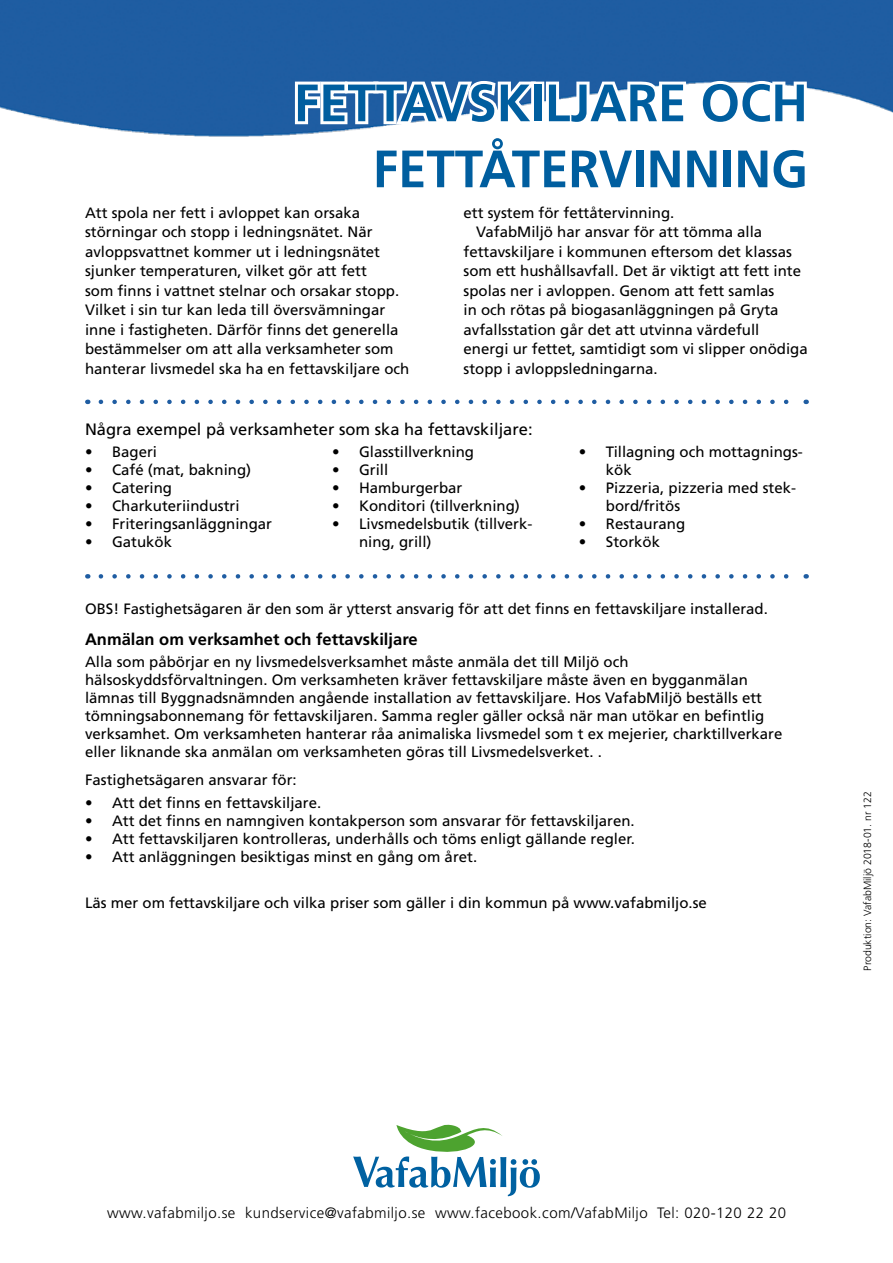
<style>
.page{position:relative;width:893px;height:1263px;background:#fff}
.page>*{position:absolute;margin:0;border:0;box-sizing:border-box;transform-origin:0 0}
.t1{font:700 52.5px/66px "Frutiger LT Std";color:#005e9f;text-align:right}
.t2{font:16.5px "Frutiger LT Std";color:#000}
.t3{font:700 16.5px "Frutiger LT Std";color:#000}
.t4{font:15px/19.5px "Frutiger LT Std";color:#000}
.t5{font:300 15px "Frutiger LT Std";letter-spacing:.03em;color:#000}
.t6{font:300 10.5px "Frutiger LT Std";color:#000}
</style>
<div class="page">
<div style="left:0;top:0;width:893px;height:137px;background:#1f5da2"></div>
<svg style="left:353px;top:1125px;width:187px;height:71px"></svg>
<svg style="left:292px;top:78px;width:519px;height:59px"></svg>
<svg style="left:101px;top:400px;width:688px;height:4px"></svg>
<svg style="left:101px;top:574px;width:688px;height:5px"></svg>
<h1 class="t1" style="left:294px;top:70px;width:516px">FETTAVSKILJARE OCH<br>FETTÅTERVINNING</h1>
<p class="t4" style="left:85px;top:203px;width:326px">Att spola ner fett i avloppet kan orsaka störningar och stopp i ledningsnätet. När avloppsvattnet kommer ut i ledningsnätet sjunker temperaturen, vilket gör att fett<br>som finns i vattnet stelnar och orsakar stopp.<br>Vilket i sin tur kan leda till översvämningar inne i fastigheten. Därför finns det generella bestämmelser om att alla verksamheter som hanterar livsmedel ska ha en fettavskiljare och</p>
<p class="t4" style="left:463px;top:203px;width:212px">ett system för fettåtervinning.</p>
<p class="t4" style="left:476px;top:222px;width:288px">VafabMiljö har ansvar för att tömma alla</p>
<p class="t4" style="left:463px;top:242px;width:330px">fettavskiljare i kommunen eftersom det klassas</p>
<p class="t4" style="left:463px;top:261px;width:339px">som ett hushållsavfall. Det är viktigt att fett inte</p>
<p class="t4" style="left:463px;top:281px;width:312px">spolas ner i avloppen. Genom att fett samlas</p>
<p class="t4" style="left:463px;top:300px;width:317px">in och rötas på biogasanläggningen på Gryta</p>
<p class="t4" style="left:463px;top:320px;width:297px">avfallsstation går det att utvinna värdefull</p>
<p class="t4" style="left:463px;top:339px;width:346px">energi ur fettet, samtidigt som vi slipper onödiga</p>
<p class="t4" style="left:463px;top:359px;width:196px">stopp i avloppsledningarna.</p>
<p class="t2" style="left:85px;top:420px;width:449px">Några exempel på verksamheter som ska ha fettavskiljare:</p>
<p class="t4" style="left:85px;top:442px;width:74px">• Bageri</p>
<p class="t4" style="left:85px;top:460px;width:168px">• Café (mat, bakning)</p>
<p class="t4" style="left:85px;top:478px;width:89px">• Catering</p>
<p class="t4" style="left:85px;top:496px;width:156px">• Charkuteriindustri</p>
<p class="t4" style="left:85px;top:514px;width:189px">• Friteringsanläggningar</p>
<p class="t4" style="left:85px;top:532px;width:89px">• Gatukök</p>
<p class="t4" style="left:332px;top:442px;width:144px">• Glasstillverkning</p>
<p class="t4" style="left:332px;top:460px;width:58px">• Grill</p>
<p class="t4" style="left:332px;top:478px;width:132px">• Hamburgerbar</p>
<p class="t4" style="left:332px;top:496px;width:189px">• Konditori (tillverkning)</p>
<p class="t4" style="left:359px;top:515px;width:175px;line-height:18px;text-indent:-27px">• Livsmedelsbutik (tillverk&shy;ning, grill)</p>
<p class="t4" style="left:606px;top:443px;width:198px;line-height:18px;text-indent:-27px">• Tillagning och mottagnings&shy;kök</p>
<p class="t4" style="left:606px;top:479px;width:192px;line-height:18px;text-indent:-27px">• Pizzeria, pizzeria med stek&shy;bord/fritös</p>
<p class="t4" style="left:579px;top:514px;width:108px">• Restaurang</p>
<p class="t4" style="left:579px;top:532px;width:83px">• Storkök</p>
<p class="t4" style="left:85px;top:599px;width:684px">OBS! Fastighetsägaren är den som är ytterst ansvarig för att det finns en fettavskiljare installerad.</p>
<p class="t3" style="left:85px;top:629px;width:334px">Anmälan om verksamhet och fettavskiljare</p>
<p class="t4" style="left:85px;top:653px;width:699px;line-height:18px">Alla som påbörjar en ny livsmedelsverksamhet måste anmäla det till Miljö och hälsoskyddsförvaltningen. Om verksamheten kräver fettavskiljare måste även en bygganmälan lämnas till Byggnadsnämnden angående installation av fettavskiljare. Hos VafabMiljö beställs ett tömningsabonnemang för fettavskiljaren. Samma regler gäller också när man utökar en befintlig verksamhet. Om verksamheten hanterar råa animaliska livsmedel som t ex mejerier, charktillverkare eller liknande ska anmälan om verksamheten göras till Livsmedelsverket. .</p>
<p class="t4" style="left:85px;top:770px;width:213px">Fastighetsägaren ansvarar för:</p>
<p class="t4" style="left:85px;top:793px;width:238px">• Att det finns en fettavskiljare.</p>
<p class="t4" style="left:85px;top:811px;width:551px">• Att det finns en namngiven kontakperson som ansvarar för fettavskiljaren.</p>
<p class="t4" style="left:85px;top:829px;width:551px">• Att fettavskiljaren kontrolleras, underhålls och töms enligt gällande regler.</p>
<p class="t4" style="left:85px;top:847px;width:394px">• Att anläggningen besiktigas minst en gång om året.</p>
<p class="t4" style="left:85px;top:893px;width:623px">Läs mer om fettavskiljare och vilka priser som gäller i din kommun på www.vafabmiljo.se</p>
<p class="t6" style="left:861px;top:971px;width:181px;rotate:-90deg">Produktion: VafabMiljö 2018-01. nr 122</p>
<p class="t5" style="left:107px;top:1204px;width:681px">www.vafabmiljo.se kundservice@vafabmiljo.se www.facebook.com/VafabMiljo Tel: 020-120 22 20</p>
</div>
